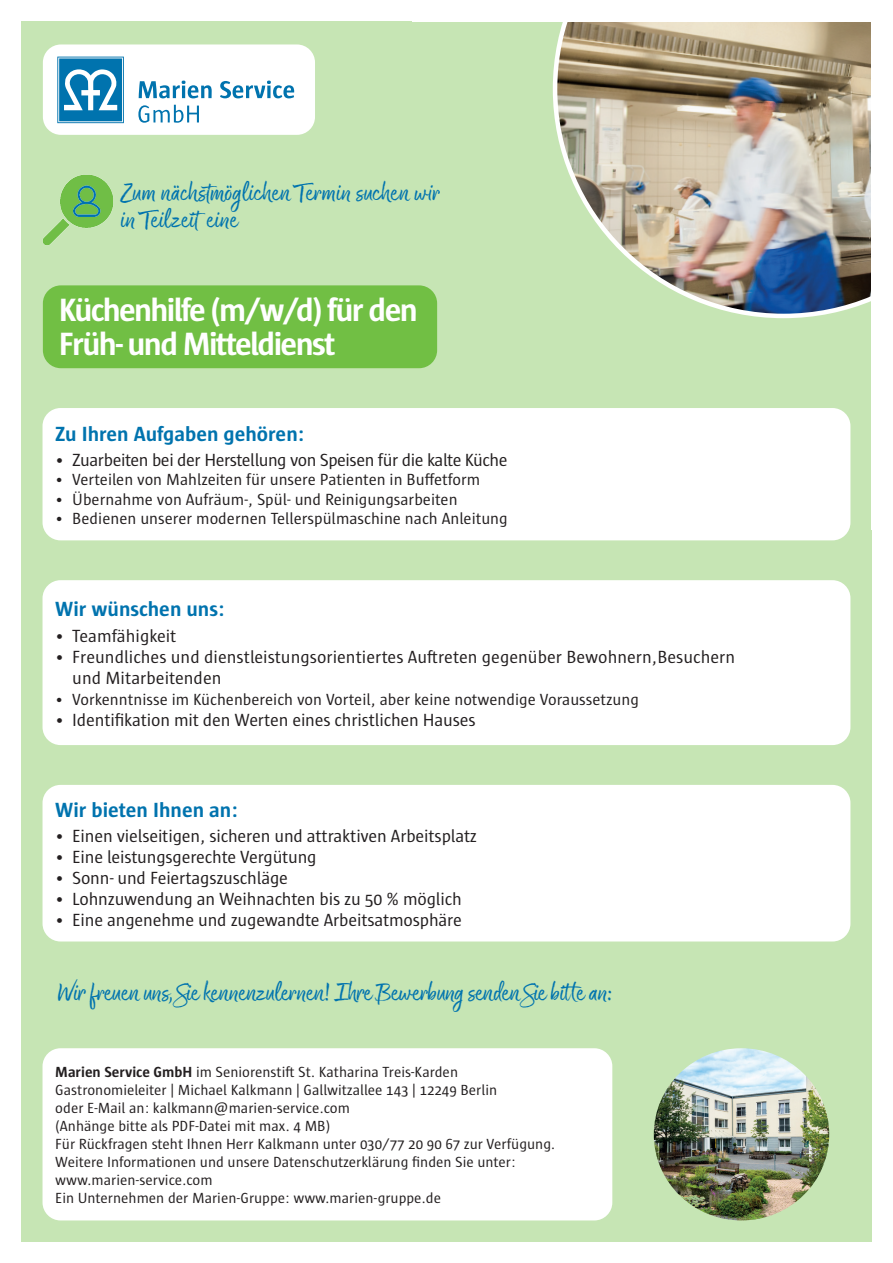
<style>
.page{position:relative;width:893px;height:1263px;background:#fff}
.page>*{position:absolute;margin:0;border:0;box-sizing:border-box;transform-origin:0 0}
.t1{font:700 33px/34.5px "Sun";letter-spacing:-.05em;color:#fff}
.t2{font:28.5px/27px "Good Karma Upright";letter-spacing:-.025em;color:#0073ae}
.t3{font:700 21px "Sun";color:#0073ae}
.t4{font:18px/21px "Sun";letter-spacing:-.01em;color:#231f20}
.t5{font:16.5px "Sun";color:#231f20}
.t6{font:15px/18px "Sun";color:#231f20}
.s1{font-weight:700}
</style>
<div class="page">
<div style="left:21px;top:21px;width:851px;height:1221px;background:#c6e5b4"></div>
<div style="left:43px;top:580px;width:807px;height:165px;background:#fff;border-radius:18px"></div>
<div style="left:43px;top:408px;width:807px;height:132px;background:#fff;border-radius:18px"></div>
<div style="left:43px;top:785px;width:807px;height:156px;background:#fff;border-radius:18px"></div>
<img style="left:553px;top:21px;width:319px;height:297px">
<img style="left:654px;top:1048px;width:175px;height:172px">
<div style="left:43px;top:44px;width:272px;height:91px;background:#fff;border-radius:18px"></div>
<svg style="left:57px;top:57px;width:67px;height:66px"></svg>
<svg style="left:139px;top:81px;width:73px;height:17px"></svg>
<svg style="left:220px;top:81px;width:74px;height:17px"></svg>
<svg style="left:138px;top:105px;width:61px;height:18px"></svg>
<img style="left:43px;top:175px;width:70px;height:70px">
<div style="left:43px;top:1048px;width:569px;height:172px;background:#fff;border-radius:18px"></div>
<div style="left:43px;top:285px;width:394px;height:83px;background:#71bf44;border-radius:18px"></div>
<h2 class="t2" style="left:121px;top:181px;width:322px">Zum nächstmöglichen Termin suchen wir in Teilzeit eine</h2>
<h1 class="t1" style="left:59px;top:292px;width:360px">Küchenhilfe (m/w/d) für den<br>Früh- und Mitteldienst</h1>
<p class="t3" style="left:55px;top:422px;width:250px">Zu Ihren Aufgaben gehören:</p>
<p class="t4" style="left:55px;top:449px;width:454px">• Zuarbeiten bei der Herstellung von Speisen für die kalte Küche</p>
<p class="t5" style="left:55px;top:471px;width:427px">• Verteilen von Mahlzeiten für unsere Patienten in Buffetform</p>
<p class="t5" style="left:55px;top:490px;width:404px">• Übernahme von Aufräum-, Spül- und Reinigungsarbeiten</p>
<p class="t5" style="left:55px;top:510px;width:454px">• Bedienen unserer modernen Tellerspülmaschine nach Anleitung</p>
<p class="t3" style="left:55px;top:598px;width:171px">Wir wünschen uns:</p>
<p class="t4" style="left:55px;top:625px;width:123px">• Teamfähigkeit</p>
<p class="t4" style="left:72px;top:646px;width:664px;text-indent:-17px">• Freundliches und dienstleistungsorientiertes Auftreten gegenüber Bewohnern,Besuchern und Mitarbeitenden</p>
<p class="t5" style="left:55px;top:690px;width:585px">• Vorkenntnisse im Küchenbereich von Vorteil, aber keine notwendige Voraussetzung</p>
<p class="t4" style="left:55px;top:709px;width:422px">• Identifikation mit den Werten eines christlichen Hauses</p>
<p class="t3" style="left:55px;top:798px;width:184px">Wir bieten Ihnen an:</p>
<p class="t4" style="left:55px;top:825px;width:423px">• Einen vielseitigen, sicheren und attraktiven Arbeitsplatz</p>
<p class="t4" style="left:55px;top:846px;width:263px">• Eine leistungsgerechte Vergütung</p>
<p class="t4" style="left:55px;top:867px;width:234px">• Sonn- und Feiertagszuschläge</p>
<p class="t4" style="left:55px;top:888px;width:408px">• Lohnzuwendung an Weihnachten bis zu 50 % möglich</p>
<p class="t4" style="left:55px;top:909px;width:408px">• Eine angenehme und zugewandte Arbeitsatmosphäre</p>
<h2 class="t2" style="left:57px;top:981px;width:558px">Wir freuen uns, Sie kennenzulernen! Ihre Bewerbung senden Sie bitte an:</h2>
<p class="t6" style="left:55px;top:1063px;width:501px"><span class="s1">Marien Service GmbH</span> im Seniorenstift St. Katharina Treis-Karden Gastronomieleiter | Michael Kalkmann | Gallwitzallee 143 | 12249 Berlin<br>oder E-Mail an: kalkmann@marien-service.com<br>(Anhänge bitte als PDF-Datei mit max. 4 MB)<br>Für Rückfragen steht Ihnen Herr Kalkmann unter 030/77 20 90 67 zur Verfügung.<br>Weitere Informationen und unsere Datenschutzerklärung finden Sie unter: www.marien-service.com<br>Ein Unternehmen der Marien-Gruppe: www.marien-gruppe.de</p>
</div>
